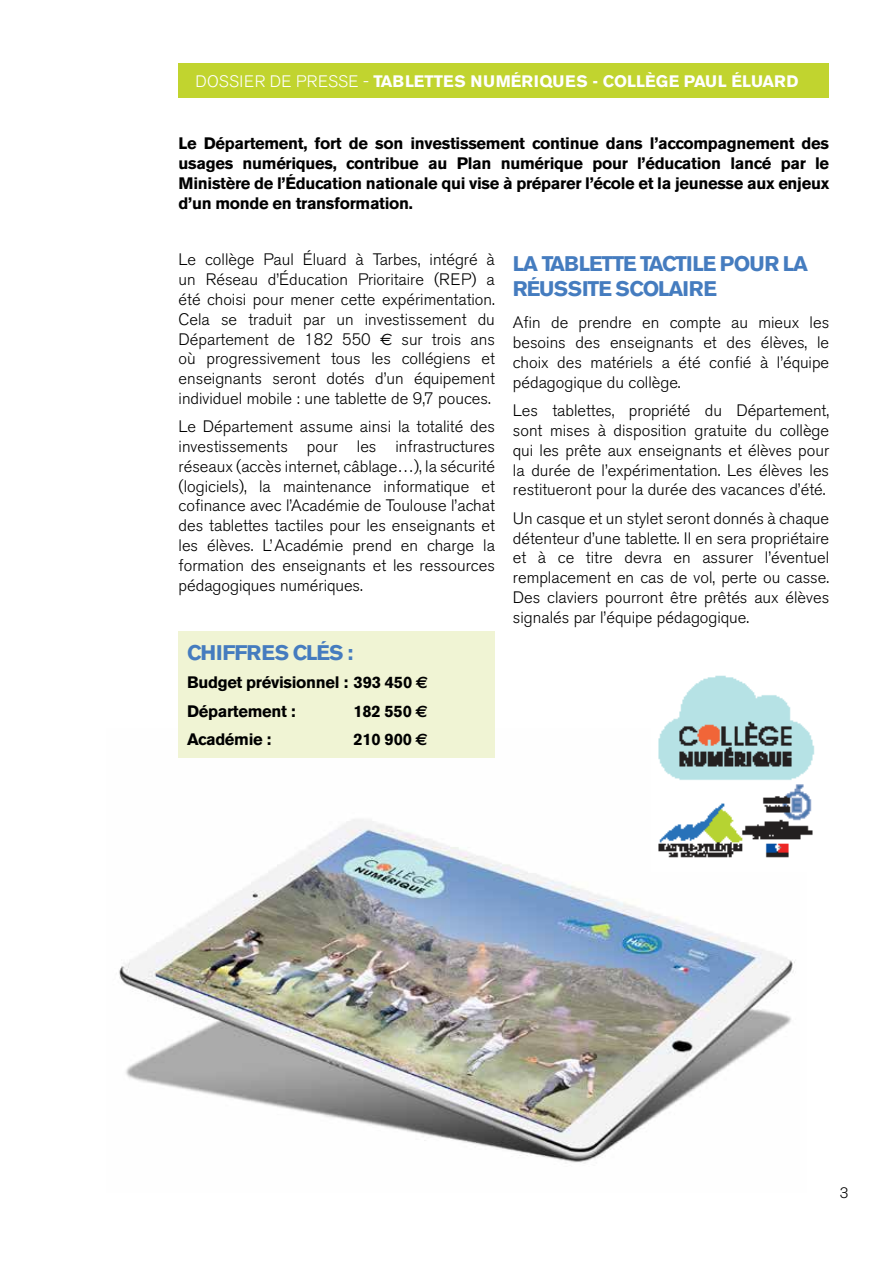
<style>
.page{position:relative;width:893px;height:1263px;background:#fff}
.page>*{position:absolute;margin:0;border:0;box-sizing:border-box;transform-origin:0 0}
.t1{font:700 21px/25.2px "Akzidenz Grotesk BE";letter-spacing:-.05em;color:#457cbf}
.t2{font:300 16.5px/19.8px "Akzidenz Grotesk BE";color:#000;text-align:justify}
.t3{font:700 16.5px/19.8px "Akzidenz Grotesk BE";letter-spacing:-.02em;color:#000}
.t4{font:700 16.5px "Akzidenz Grotesk BE";color:#fff}
.t5{font:300 15px "Akzidenz Grotesk BE";color:#000}
.s1{font-weight:300}
.s2{font-family:"Euro Sans";font-weight:400}
.s3{font-family:"Euro Sans"}
</style>
<div class="page">
<img style="left:119px;top:728px;width:676px;height:436px">
<div style="left:179px;top:631px;width:316px;height:127px;background:#f0f4d4"></div>
<div style="left:179px;top:64px;width:650px;height:34px;background:#c1d42f"></div>
<img style="left:652px;top:675px;width:163px;height:197px">
<p class="t4" style="left:196px;top:71px;width:604px"><span class="s1">DOSSIER DE PRESSE -</span> TABLETTES NUMÉRIQUES - COLLÈGE PAUL ÉLUARD</p>
<p class="t3" style="left:179px;top:134px;width:652px;text-align:justify">Le Département, fort de son investissement continue dans l’accompagnement des usages numériques, contribue au Plan numérique pour l’éducation lancé par le Ministère de l’Éducation nationale qui vise à préparer l’école et la jeunesse aux enjeux d’un monde en transformation.</p>
<p class="t2" style="left:179px;top:250px;width:318px">Le collège Paul Éluard à Tarbes, intégré à un Réseau d’Éducation Prioritaire (REP) a été choisi pour mener cette expérimentation.<br>Cela se traduit par un investissement du Département de 182 550 <span class="s2">e</span> sur trois ans où progressivement tous les collégiens et enseignants seront dotés d’un équipement individuel mobile : une tablette de 9,7 pouces.</p>
<p class="t2" style="left:179px;top:417px;width:318px">Le Département assume ainsi la totalité des investissements pour les infrastructures réseaux (accès internet, câblage…), la sécurité (logiciels), la maintenance informatique et cofinance avec l’Académie de Toulouse l’achat des tablettes tactiles pour les enseignants et les élèves. L’Académie prend en charge la formation des enseignants et les ressources pédagogiques numériques.</p>
<p class="t1" style="left:187px;top:640px;width:168px">CHIFFRES CLÉS :</p>
<p class="t3" style="left:187px;top:668px;width:243px;line-height:28.3px">Budget prévisionnel : 393 450 <span class="s3">€<br></span>Département :</p>
<p class="t3" style="left:354px;top:701px;width:76px">182 550 <span class="s3">€</span></p>
<p class="t3" style="left:187px;top:729px;width:86px">Académie :</p>
<p class="t3" style="left:354px;top:729px;width:76px">210 900 <span class="s3">€</span></p>
<p class="t1" style="left:513px;top:251px;width:297px">LA TABLETTE TACTILE POUR LA<br>RÉUSSITE SCOLAIRE</p>
<p class="t2" style="left:513px;top:313px;width:318px">Afin de prendre en compte au mieux les besoins des enseignants et des élèves, le choix des matériels a été confié à l’équipe pédagogique du collège.</p>
<p class="t2" style="left:513px;top:401px;width:318px">Les tablettes, propriété du Département, sont mises à disposition gratuite du collège qui les prête aux enseignants et élèves pour la durée de l’expérimentation. Les élèves les restitueront pour la durée des vacances d’été.</p>
<p class="t2" style="left:513px;top:508px;width:318px">Un casque et un stylet seront donnés à chaque détenteur d’une tablette. Il en sera propriétaire et à ce titre devra en assurer l’éventuel remplacement en cas de vol, perte ou casse.<br>Des claviers pourront être prêtés aux élèves signalés par l’équipe pédagogique.</p>
<p class="t5" style="left:840px;top:1184px;width:10px">3</p>
</div>
